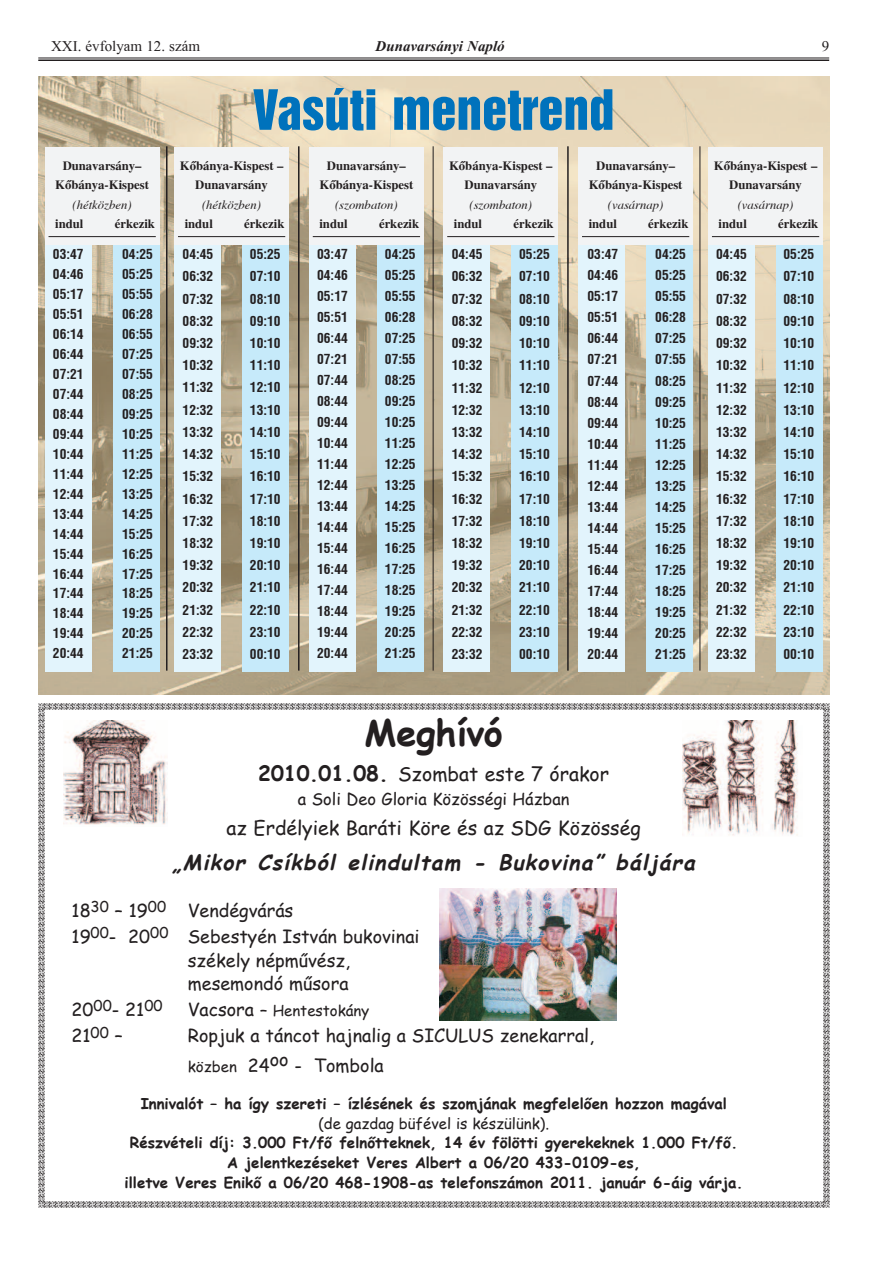
<style>
.page{position:relative;width:893px;height:1263px;background:#fff}
.page>*{position:absolute;margin:0;border:0;box-sizing:border-box;transform-origin:0 0}
.t1{font:50.7px "Switzerland Inserat";color:#0072bc}
.t2{font:700 36px "Comic Sans MS";color:#231f20}
.t3{font:italic 700 21px "Comic Sans MS";color:#231f20}
.t4{font:19.5px "Comic Sans MS";color:#231f20}
.t5{font:18px/26.1px "Comic Sans MS";color:#231f20}
.t6{font:16.5px "Comic Sans MS";color:#231f20}
.t7{font:700 15px/19.6px "Comic Sans MS";color:#231f20;text-align:center}
.t8{font:15px "Comic Sans MS";color:#231f20}
.t9{font:15px "Times New Roman HU";color:#231f20}
.t10{font:italic 15px "Times New Roman HU Bold";color:#231f20}
.t11{font:700 condensed 13.5px/22.2px "Switzerland";color:#231f20;text-align:justify}
.t12{font:700 12.75px/19.5px "Toronto";color:#231f20;text-align:center}
.t13{font:italic 12.75px "Toronto";color:#231f20}
.s1{font-weight:700;font-size:21px}
.s2{font-size:18px}
.s3{font-size:16.5px}
.s4{font-size:15px}
</style>
<div class="page">
<hr style="left:38px;top:59px;width:791px;height:2px;background:#231f20">
<hr style="left:38px;top:58px;width:791px;height:1px;background:#231f20">
<img style="left:38px;top:77px;width:791px;height:618px">
<div style="left:45px;top:217px;width:46px;height:455px;background:#e2f4fc"></div>
<div style="left:113px;top:217px;width:47px;height:455px;background:#c6eafa"></div>
<div style="left:174px;top:217px;width:47px;height:455px;background:#e2f4fc"></div>
<div style="left:242px;top:217px;width:47px;height:455px;background:#c6eafa"></div>
<div style="left:309px;top:217px;width:47px;height:455px;background:#e2f4fc"></div>
<div style="left:377px;top:217px;width:47px;height:455px;background:#c6eafa"></div>
<div style="left:443px;top:217px;width:47px;height:455px;background:#e2f4fc"></div>
<div style="left:511px;top:217px;width:47px;height:455px;background:#c6eafa"></div>
<div style="left:578px;top:217px;width:47px;height:455px;background:#e2f4fc"></div>
<div style="left:646px;top:217px;width:47px;height:455px;background:#c6eafa"></div>
<div style="left:708px;top:217px;width:47px;height:455px;background:#e2f4fc"></div>
<div style="left:776px;top:217px;width:47px;height:455px;background:#c6eafa"></div>
<hr style="left:567px;top:146px;width:2px;height:525px;background:#231f20">
<hr style="left:700px;top:146px;width:1px;height:525px;background:#231f20">
<hr style="left:298px;top:146px;width:1px;height:525px;background:#231f20">
<hr style="left:166px;top:146px;width:1px;height:525px;background:#231f20">
<hr style="left:433px;top:146px;width:1px;height:525px;background:#231f20">
<div style="left:174px;top:148px;width:115px;height:97px;background:#f2f3f4"></div>
<div style="left:443px;top:148px;width:115px;height:97px;background:#f2f3f4"></div>
<div style="left:708px;top:148px;width:115px;height:97px;background:#f2f3f4"></div>
<div style="left:45px;top:148px;width:115px;height:97px;background:#f2f3f4"></div>
<div style="left:309px;top:148px;width:115px;height:97px;background:#f2f3f4"></div>
<div style="left:578px;top:148px;width:115px;height:97px;background:#f2f3f4"></div>
<hr style="left:49px;top:236px;width:107px;height:1px;background:#231f20">
<hr style="left:178px;top:236px;width:107px;height:1px;background:#231f20">
<hr style="left:313px;top:236px;width:107px;height:1px;background:#231f20">
<hr style="left:447px;top:236px;width:107px;height:1px;background:#231f20">
<hr style="left:582px;top:236px;width:107px;height:1px;background:#231f20">
<hr style="left:712px;top:236px;width:107px;height:1px;background:#231f20">
<svg style="left:38px;top:704px;width:791px;height:504px"></svg>
<img style="left:63px;top:720px;width:104px;height:106px">
<img style="left:683px;top:720px;width:120px;height:117px">
<img style="left:439px;top:888px;width:178px;height:132px">
<p class="t9" style="left:51px;top:41px;width:151px">XXI. évfolyam 12. szám</p>
<p class="t10" style="left:376px;top:41px;width:131px">Dunavarsányi Napló</p>
<p class="t9" style="left:822px;top:41px;width:9px">9</p>
<p class="t12" style="left:55px;top:157px;width:95px">Dunavarsány–<br>Kõbánya-Kispest</p>
<p class="t13" style="left:73px;top:200px;width:61px">(hétközben)</p>
<p class="t12" style="left:55px;top:215px;width:30px">indul</p>
<p class="t12" style="left:115px;top:215px;width:42px">érkezik</p>
<h1 class="t1" style="left:253px;top:89px;width:363px">Vasúti menetrend</h1>
<p class="t12" style="left:180px;top:157px;width:105px">Kõbánya-Kispest –<br>Dunavarsány</p>
<p class="t13" style="left:202px;top:200px;width:61px">(hétközben)</p>
<p class="t12" style="left:185px;top:215px;width:30px">indul</p>
<p class="t12" style="left:244px;top:215px;width:42px">érkezik</p>
<p class="t12" style="left:320px;top:157px;width:95px">Dunavarsány–<br>Kõbánya-Kispest</p>
<p class="t13" style="left:335px;top:200px;width:64px">(szombaton)</p>
<p class="t12" style="left:319px;top:215px;width:30px">indul</p>
<p class="t12" style="left:379px;top:215px;width:42px">érkezik</p>
<p class="t12" style="left:449px;top:157px;width:105px">Kõbánya-Kispest –<br>Dunavarsány</p>
<p class="t13" style="left:469px;top:200px;width:64px">(szombaton)</p>
<p class="t12" style="left:454px;top:215px;width:30px">indul</p>
<p class="t12" style="left:513px;top:215px;width:42px">érkezik</p>
<p class="t12" style="left:589px;top:157px;width:95px">Dunavarsány–<br>Kõbánya-Kispest</p>
<p class="t13" style="left:608px;top:200px;width:57px">(vasárnap)</p>
<p class="t12" style="left:589px;top:215px;width:30px">indul</p>
<p class="t12" style="left:648px;top:215px;width:42px">érkezik</p>
<p class="t12" style="left:714px;top:157px;width:105px">Kõbánya-Kispest –<br>Dunavarsány</p>
<p class="t13" style="left:738px;top:200px;width:57px">(vasárnap)</p>
<p class="t12" style="left:719px;top:215px;width:30px">indul</p>
<p class="t12" style="left:778px;top:215px;width:42px">érkezik</p>
<p class="t11" style="left:53px;top:245px;width:32px;line-height:20px">03:47<br>04:46<br>05:17<br>05:51<br>06:14<br>06:44<br>07:21<br>07:44<br>08:44<br>09:44<br>10:44<br>11:44<br>12:44<br>13:44<br>14:44<br>15:44<br>16:44<br>17:44<br>18:44<br>19:44<br>20:44</p>
<p class="t11" style="left:122px;top:245px;width:32px;line-height:20px">04:25<br>05:25<br>05:55<br>06:28<br>06:55<br>07:25<br>07:55<br>08:25<br>09:25<br>10:25<br>11:25<br>12:25<br>13:25<br>14:25<br>15:25<br>16:25<br>17:25<br>18:25<br>19:25<br>20:25<br>21:25</p>
<p class="t11" style="left:183px;top:244px;width:32px">04:45<br>06:32<br>07:32<br>08:32<br>09:32<br>10:32<br>11:32<br>12:32<br>13:32<br>14:32<br>15:32<br>16:32<br>17:32<br>18:32<br>19:32<br>20:32<br>21:32<br>22:32<br>23:32</p>
<p class="t11" style="left:250px;top:244px;width:32px">05:25<br>07:10<br>08:10<br>09:10<br>10:10<br>11:10<br>12:10<br>13:10<br>14:10<br>15:10<br>16:10<br>17:10<br>18:10<br>19:10<br>20:10<br>21:10<br>22:10<br>23:10<br>00:10</p>
<p class="t11" style="left:317px;top:245px;width:32px;line-height:21px">03:47<br>04:46<br>05:17<br>05:51<br>06:44<br>07:21<br>07:44<br>08:44<br>09:44<br>10:44<br>11:44<br>12:44<br>13:44<br>14:44<br>15:44<br>16:44<br>17:44<br>18:44<br>19:44<br>20:44</p>
<p class="t11" style="left:385px;top:245px;width:32px;line-height:21px">04:25<br>05:25<br>05:55<br>06:28<br>07:25<br>07:55<br>08:25<br>09:25<br>10:25<br>11:25<br>12:25<br>13:25<br>14:25<br>15:25<br>16:25<br>17:25<br>18:25<br>19:25<br>20:25<br>21:25</p>
<p class="t11" style="left:452px;top:244px;width:32px">04:45<br>06:32<br>07:32<br>08:32<br>09:32<br>10:32<br>11:32<br>12:32<br>13:32<br>14:32<br>15:32<br>16:32<br>17:32<br>18:32<br>19:32<br>20:32<br>21:32<br>22:32<br>23:32</p>
<p class="t11" style="left:519px;top:244px;width:32px">05:25<br>07:10<br>08:10<br>09:10<br>10:10<br>11:10<br>12:10<br>13:10<br>14:10<br>15:10<br>16:10<br>17:10<br>18:10<br>19:10<br>20:10<br>21:10<br>22:10<br>23:10<br>00:10</p>
<p class="t11" style="left:587px;top:245px;width:32px;line-height:21px">03:47<br>04:46<br>05:17<br>05:51<br>06:44<br>07:21<br>07:44<br>08:44<br>09:44<br>10:44<br>11:44<br>12:44<br>13:44<br>14:44<br>15:44<br>16:44<br>17:44<br>18:44<br>19:44<br>20:44</p>
<p class="t11" style="left:655px;top:245px;width:32px;line-height:21px">04:25<br>05:25<br>05:55<br>06:28<br>07:25<br>07:55<br>08:25<br>09:25<br>10:25<br>11:25<br>12:25<br>13:25<br>14:25<br>15:25<br>16:25<br>17:25<br>18:25<br>19:25<br>20:25<br>21:25</p>
<p class="t11" style="left:716px;top:244px;width:32px">04:45<br>06:32<br>07:32<br>08:32<br>09:32<br>10:32<br>11:32<br>12:32<br>13:32<br>14:32<br>15:32<br>16:32<br>17:32<br>18:32<br>19:32<br>20:32<br>21:32<br>22:32<br>23:32</p>
<p class="t11" style="left:783px;top:244px;width:32px">05:25<br>07:10<br>08:10<br>09:10<br>10:10<br>11:10<br>12:10<br>13:10<br>14:10<br>15:10<br>16:10<br>17:10<br>18:10<br>19:10<br>20:10<br>21:10<br>22:10<br>23:10<br>00:10</p>
<h2 class="t2" style="left:365px;top:706px;width:140px">Meghívó</h2>
<h3 class="t4" style="left:258px;top:759px;width:352px"><span class="s1">2010.01.08.</span> Szombat este 7 órakor</h3>
<p class="t6" style="left:298px;top:787px;width:273px">a Soli Deo Gloria Közösségi Házban</p>
<h3 class="t4" style="left:227px;top:814px;width:416px">az Erdélyiek Baráti Köre és az SDG Közösség</h3>
<h3 class="t3" style="left:173px;top:847px;width:529px">„Mikor Csíkból elindultam - Bukovina” báljára</h3>
<h3 class="t5" style="left:72px;top:896px;width:350px">18<sup>30</sup> – 19<sup>00</sup> Vendégvárás<br>19<sup>00</sup>- 20<sup>00</sup> Sebestyén István bukovinai</h3>
<h3 class="t5" style="left:188px;top:947px;width:164px;line-height:23.5px">székely népművész, mesemondó műsora</h3>
<h3 class="t5" style="left:72px;top:996px;width:93px">20<sup>00</sup>- 21<sup>00</sup></h3>
<p class="t8" style="left:188px;top:1000px;width:183px"><span class="s2">Vacsora</span> <span class="s3">–</span> Hentestokány</p>
<h3 class="t5" style="left:72px;top:1022px;width:53px">21<sup>00</sup> –</h3>
<h3 class="t5" style="left:188px;top:1020px;width:408px;line-height:29.5px">Ropjuk a táncot hajnalig a SICULUS zenekarral, <span class="s4">közben</span> 24oo - Tombola</h3>
<p class="t7" style="left:141px;top:1093px;width:588px">Innivalót – ha így szereti – ízlésének és szomjának megfelelően hozzon magával</p>
<p class="t8" style="left:318px;top:1112px;width:232px">(de gazdag büfével is készülünk).</p>
<p class="t7" style="left:125px;top:1132px;width:620px">Részvételi díj: 3.000 Ft/fő felnőtteknek, 14 év fölötti gyerekeknek 1.000 Ft/fő.<br>A jelentkezéseket Veres Albert a 06/20 433-0109-es,<br>illetve Veres Enikő a 06/20 468-1908-as telefonszámon 2011. január 6-áig várja.</p>
</div>
